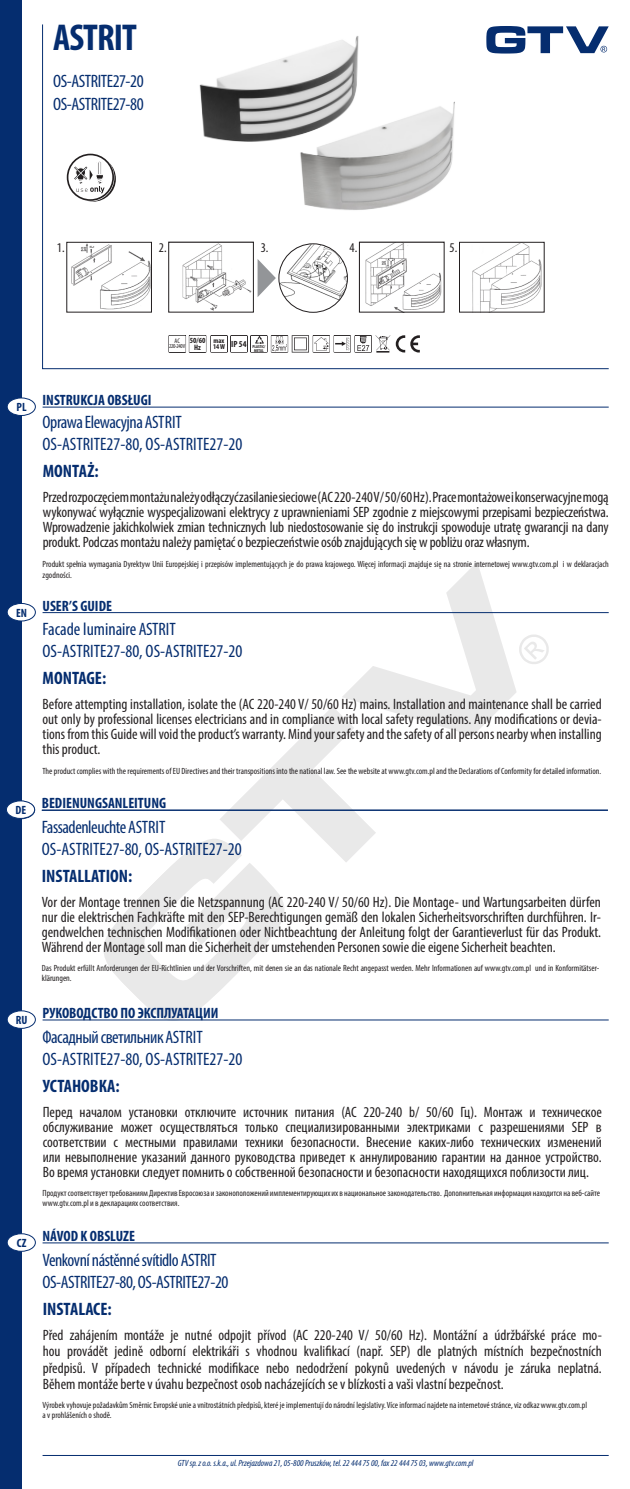
<style>
.page{position:relative;width:630px;height:1489px;background:#fff}
.page>*{position:absolute;margin:0;border:0;box-sizing:border-box;transform-origin:0 0}
.t1{font:700 condensed 37.5px "Myriad Pro";letter-spacing:-.025em;color:#052d6f}
.t2{font:condensed 18px/22px "Myriad Pro";color:#052d6f}
.t3{font:condensed 18px/22.5px "Myriad Pro";letter-spacing:-.025em;color:#052d6f}
.t4{font:700 condensed 18px "Myriad Pro";color:#052d6f}
.t5{font:condensed 15px/15px "Myriad Pro";color:#231f20;text-align:justify}
.t6{font:700 condensed 15px "Myriad Pro";color:#052d6f}
.t7{font:condensed 13.35px "Myriad Pro";color:#231f20}
.t8{font:700 condensed 12px "Myriad Pro";color:#052d6f}
.t9{font:condensed 9px/10.5px "Myriad Pro";color:#231f20}
.t10{font:italic condensed 9px "Myriad Pro";color:#052d6f}
.t11{font:700 condensed 7.8px/7.1px "Myriad Pro";color:#231f20;text-align:center}
.t12{font:700 condensed 7.2px/5.8px "Myriad Pro";color:#231f20}
.t13{font:condensed 6.6px "Myriad Pro";color:#231f20}
.t14{font:condensed 6px "Myriad Pro";letter-spacing:-.05em;color:#231f20}
.t15{font:700 condensed 4.2px/3.8px "Myriad Pro";color:#231f20}
</style>
<div class="page">
<svg style="left:102px;top:562px;width:414px;height:459px"></svg>
<svg style="left:519px;top:634px;width:29px;height:30px"></svg>
<div style="left:0;top:0;width:21px;height:1488px;background:#052d6f"></div>
<svg style="left:42px;top:24px;width:567px;height:345px"></svg>
<hr style="left:43px;top:1454px;width:565px;height:1px;background:#052d6f">
<img style="left:188px;top:27px;width:183px;height:126px">
<img style="left:287px;top:94px;width:183px;height:127px">
<hr style="left:43px;top:407px;width:565px;height:1px;background:#052d6f">
<div style="left:7px;top:398px;width:28px;height:17px;background:#fff;border-radius:50%"></div>
<div style="left:7px;top:397px;width:29px;height:19px;border:1px solid #052d6f;border-radius:50%"></div>
<div style="left:7px;top:603px;width:28px;height:18px;background:#fff;border-radius:50%"></div>
<div style="left:7px;top:603px;width:29px;height:18px;border:1px solid #052d6f;border-radius:50%"></div>
<hr style="left:43px;top:612px;width:565px;height:1px;background:#052d6f">
<div style="left:7px;top:1010px;width:28px;height:18px;background:#fff;border-radius:50%"></div>
<div style="left:7px;top:1010px;width:29px;height:18px;border:1px solid #052d6f;border-radius:50%"></div>
<hr style="left:43px;top:1019px;width:565px;height:1px;background:#052d6f">
<div style="left:7px;top:1233px;width:28px;height:18px;background:#fff;border-radius:50%"></div>
<div style="left:7px;top:1233px;width:29px;height:18px;border:1px solid #052d6f;border-radius:50%"></div>
<hr style="left:43px;top:1242px;width:565px;height:1px;background:#052d6f">
<div style="left:6px;top:800px;width:29px;height:19px;border:1px solid #052d6f;border-radius:50%"></div>
<div style="left:6px;top:800px;width:29px;height:18px;background:#fff;border-radius:50%"></div>
<div style="left:6px;top:800px;width:29px;height:18px;border:1px solid #052d6f;border-radius:50%"></div>
<hr style="left:42px;top:810px;width:565px;height:1px;background:#052d6f">
<hr style="left:42px;top:809px;width:565px;height:1px;background:#052d6f">
<svg style="left:168px;top:335px;width:251px;height:17px"></svg>
<img style="left:69px;top:244px;width:80px;height:66px">
<img style="left:170px;top:244px;width:81px;height:66px">
<img style="left:361px;top:244px;width:81px;height:66px">
<div style="left:168px;top:242px;width:85px;height:70px;border:1px solid #231f20"></div>
<div style="left:359px;top:242px;width:85px;height:70px;border:1px solid #231f20"></div>
<img style="left:461px;top:244px;width:81px;height:66px">
<div style="left:459px;top:242px;width:85px;height:70px;border:1px solid #231f20"></div>
<img style="left:279px;top:244px;width:68px;height:68px;border-radius:34px">
<div style="left:278px;top:244px;width:69px;height:68px;border:1px solid #231f20;border-radius:50%"></div>
<svg style="left:257px;top:259px;width:19px;height:38px"></svg>
<svg style="left:67px;top:154px;width:47px;height:47px"></svg>
<h1 class="t1" style="left:53px;top:14px;width:85px">ASTRIT</h1>
<p class="t3" style="left:53px;top:70px;width:92px">OS-ASTRITE27-20<br>OS-ASTRITE27-80</p>
<p class="t7" style="left:57px;top:240px;width:9px">1.</p>
<p class="t7" style="left:159px;top:240px;width:9px">2.</p>
<p class="t7" style="left:261px;top:240px;width:9px">3.</p>
<p class="t7" style="left:349px;top:240px;width:9px">4.</p>
<p class="t7" style="left:449px;top:240px;width:9px">5.</p>
<p class="t13" style="left:174px;top:337px;width:7px">AC</p>
<p class="t14" style="left:169px;top:342px;width:18px">220 -240 V</p>
<p class="t11" style="left:190px;top:337px;width:17px">50/60<br>Hz</p>
<p class="t15" style="left:254px;top:344px;width:13px;text-indent:-23px"><sup>IP</sup> <sup>54</sup> PLASTIC/<br>METAL</p>
<p class="t12" style="left:213px;top:337px;width:14px">max<br>14 W</p>
<p class="t8" style="left:17px;top:400px;width:12px">PL</p>
<p class="t6" style="left:43px;top:390px;width:110px">INSTRUKCJA OBSŁUGI</p>
<p class="t2" style="left:43px;top:410px;width:201px">Oprawa Elewacyjna ASTRIT<br>OS-ASTRITE27-80, OS-ASTRITE27-20</p>
<p class="t4" style="left:43px;top:459px;width:57px">MONTAŻ:</p>
<p class="t5" style="left:43px;top:489px;width:567px">Przed rozpoczęciem montażu należy odłączyć zasilanie sieciowe (AC 220-240 V/ 50/60 Hz). Prace montażowe i konserwacyjne mogą wykonywać wyłącznie wyspecjalizowani elektrycy z uprawnieniami SEP zgodnie z miejscowymi przepisami bezpieczeństwa.<br>Wprowadzenie jakichkolwiek zmian technicznych lub niedostosowanie się do instrukcji spowoduje utratę gwarancji na dany produkt. Podczas montażu należy pamiętać o bezpieczeństwie osób znajdujących się w pobliżu oraz własnym.</p>
<p class="t9" style="left:43px;top:559px;width:567px">Produkt spełnia wymagania Dyrektyw Unii Europejskiej i przepisów implementujących je do prawa krajowego. Więcej informacji znajduje się na stronie internetowej www.gtv.com.pl i w deklaracjach zgodności.</p>
<p class="t6" style="left:16px;top:596px;width:97px"><sub>EN</sub> USER’S GUIDE</p>
<p class="t2" style="left:43px;top:618px;width:201px">Facade luminaire ASTRIT<br>OS-ASTRITE27-80, OS-ASTRITE27-20</p>
<p class="t4" style="left:43px;top:666px;width:65px">MONTAGE:</p>
<p class="t5" style="left:43px;top:696px;width:560px">Before attempting installation, isolate the (AC 220-240 V/ 50/60 Hz) mains. Installation and maintenance shall be carried out only by professional licenses electricians and in compliance with local safety regulations. Any modifications or devia&shy;tions from this Guide will void the product’s warranty. Mind your safety and the safety of all persons nearby when installing this product.</p>
<p class="t8" style="left:16px;top:802px;width:12px">DE</p>
<p class="t9" style="left:43px;top:765px;width:560px">The product complies with the requirements of EU Directives and their transpositions into the national law. See the website at www.gtv.com.pl and the Declarations of Conformity for detailed information.</p>
<p class="t6" style="left:42px;top:794px;width:126px">BEDIENUNGSANLEITUNG</p>
<p class="t2" style="left:42px;top:816px;width:201px">Fassadenleuchte ASTRIT<br>OS-ASTRITE27-80, OS-ASTRITE27-20</p>
<p class="t4" style="left:42px;top:864px;width:92px">INSTALLATION:</p>
<p class="t5" style="left:42px;top:894px;width:560px">Vor der Montage trennen Sie die Netzspannung (AC 220-240 V/ 50/60 Hz). Die Montage- und Wartungsarbeiten dürfen nur die elektrischen Fachkräfte mit den SEP-Berechtigungen gemäß den lokalen Sicherheitsvorschriften durchführen. Ir&shy;gendwelchen technischen Modifikationen oder Nichtbeachtung der Anleitung folgt der Garantieverlust für das Produkt.<br>Während der Montage soll man die Sicherheit der umstehenden Personen sowie die eigene Sicherheit beachten.</p>
<p class="t9" style="left:42px;top:962px;width:559px">Das Produkt erfüllt Anforderungen der EU-Richtlinien und der Vorschriften, mit denen sie an das nationale Recht angepasst werden. Mehr Informationen auf www.gtv.com.pl und in Konformitätser&shy;klärungen.</p>
<p class="t6" style="left:16px;top:1003px;width:204px"><sub>RU</sub> РУКОВОДСТВО ПО ЭКСПЛУАТАЦИИ</p>
<p class="t2" style="left:43px;top:1025px;width:201px">Фасадный светильник ASTRIT<br>OS-ASTRITE27-80, OS-ASTRITE27-20</p>
<p class="t4" style="left:43px;top:1074px;width:78px">УСТАНОВКА:</p>
<p class="t5" style="left:43px;top:1103px;width:560px">Перед началом установки отключите источник питания (AC 220-240 b/ 50/60 Гц). Монтаж и техническое обслуживание может осуществляться только специализированными электриками с разрешениями SEP в соответствии с местными правилами техники безопасности. Внесение каких-либо технических изменений или невыполнение указаний данного руководства приведет к аннулированию гарантии на данное устройство.<br>Во время установки следует помнить о собственной безопасности и безопасности находящихся поблизости лиц.</p>
<p class="t9" style="left:43px;top:1187px;width:558px">Продукт соответствует требованиям Директив Евросоюза и законоположений имплементирующих их в национальное законодательство. Дополнительная информация находится на веб-сайте www.gtv.com.pl и в декларациях соответствия.</p>
<p class="t6" style="left:17px;top:1226px;width:119px"><sub>CZ</sub> NÁVOD K OBSLUZE</p>
<p class="t3" style="left:43px;top:1248px;width:187px;line-height:22px">Venkovní nástěnné svítidlo ASTRIT<br>OS-ASTRITE27-80, OS-ASTRITE27-20</p>
<p class="t4" style="left:43px;top:1297px;width:70px">INSTALACE:</p>
<p class="t5" style="left:43px;top:1325px;width:560px;line-height:16.5px">Před zahájením montáže je nutné odpojit přívod (AC 220-240 V/ 50/60 Hz). Montážní a údržbářské práce mo&shy;hou provádět jedině odborní elektrikáři s vhodnou kvalifikací (např. SEP) dle platných místních bezpečnostních předpisů. V případech technické modifikace nebo nedodržení pokynů uvedených v návodu je záruka neplatná.<br>Během montáže berte v úvahu bezpečnost osob nacházejících se v blízkosti a vaši vlastní bezpečnost.</p>
<p class="t9" style="left:43px;top:1399px;width:546px">Výrobek vyhovuje požadavkům Směrnic Evropské unie a vnitrostátních předpisů, které je implementují do národní legislativy. Více informací najdete na internetové stránce, viz odkaz www.gtv.com.pl a v prohlášeních o shodě.</p>
<p class="t10" style="left:178px;top:1457px;width:297px">GTV sp. z o.o. s.k.a., ul. Przejazdowa 21, 05-800 Pruszków, tel. 22 444 75 00, fax 22 444 75 03, www.gtv.com.pl</p>
</div>
